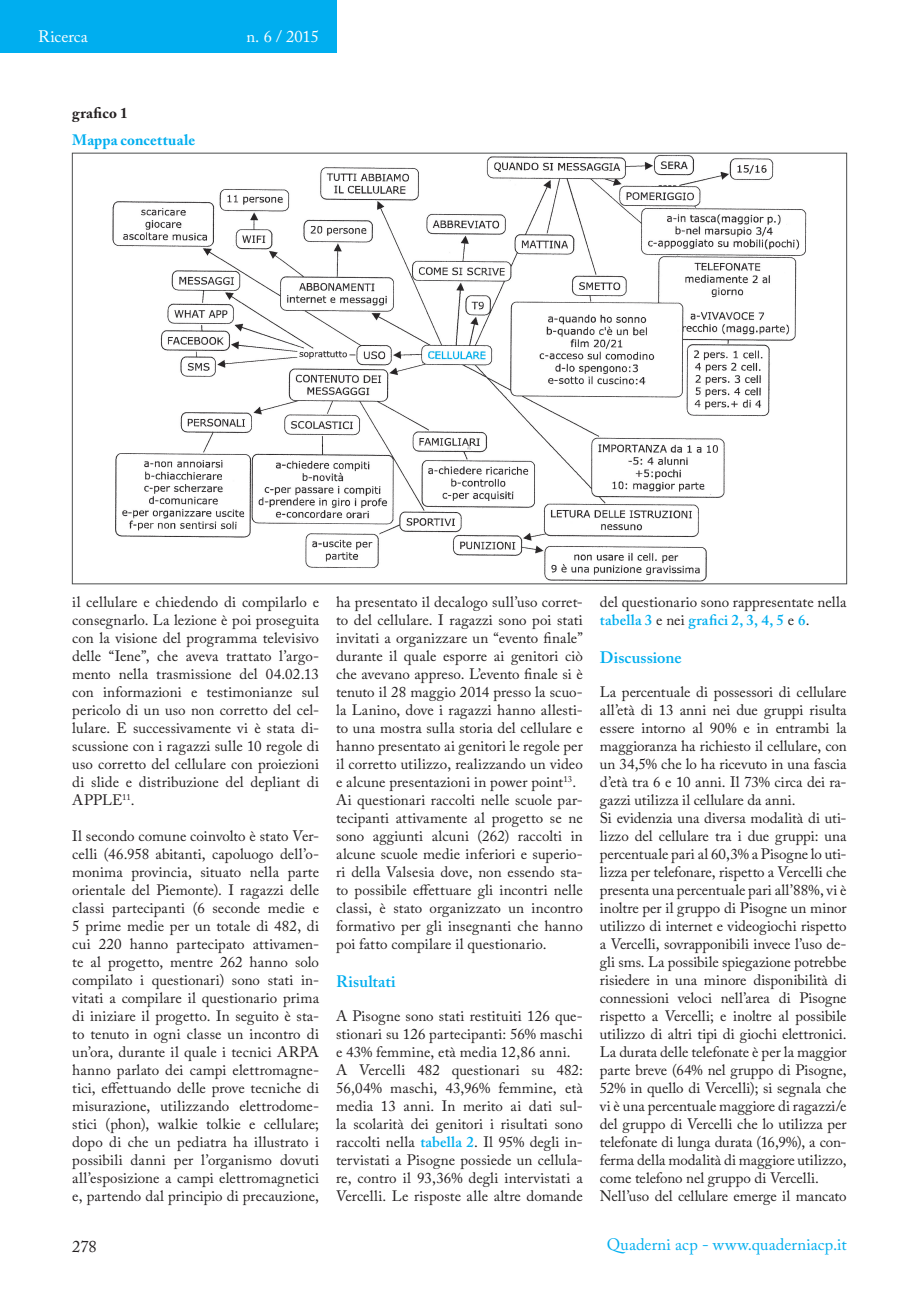
<style>
.page{position:relative;width:919px;height:1289px;background:#fff}
.page>*{position:absolute;margin:0;border:0;box-sizing:border-box;transform-origin:0 0}
.t1{font:16.5px "Adobe Caslon Pro";letter-spacing:.005em;color:#00aeef}
.t2{font:600 16.5px "Adobe Caslon Pro";letter-spacing:.005em;color:#00aeef}
.t3{font:16.5px "Adobe Caslon Pro";color:#fff}
.t4{font:16.5px "Adobe Caslon Pro";color:#231f20}
.t5{font:15px/18px "Adobe Caslon Pro";letter-spacing:.005em;color:#231f20}
.t6{font:700 15px "Adobe Caslon Pro";letter-spacing:.01em;color:#00aeef}
.t7{font:700 15px "Adobe Caslon Pro";letter-spacing:.03em;color:#231f20}
.s1{font-weight:600;color:#00aeef}
</style>
<div class="page">
<div style="left:0;top:0;width:336px;height:53px;background:#00aeef"></div>
<img style="left:112px;top:155px;width:695px;height:427px">
<p class="t3" style="left:38px;top:27px;width:51px">Ricerca</p>
<p class="t3" style="left:246px;top:27px;width:74px">n. 6 / 2015</p>
<p class="t7" style="left:72px;top:104px;width:57px">grafico 1</p>
<p class="t6" style="left:72px;top:131px;width:124px">Mappa concettuale</p>
<p class="t5" style="left:72px;top:593px;width:248px;text-align:justify">il cellulare e chiedendo di compilarlo e consegnarlo. La lezione è poi proseguita con la visione del programma televisivo delle “Iene”, che aveva trattato l’argo&shy;mento nella trasmissione del 04.02.13 con informazioni e testimonianze sul pericolo di un uso non corretto del cel&shy;lulare. E successivamente vi è stata di&shy;scussione con i ragazzi sulle 10 regole di uso corretto del cellulare con proiezioni di slide e distribuzione del depliant di APPLE<sup>11</sup>.</p>
<p class="t5" style="left:72px;top:827px;width:248px;text-align:justify">Il secondo comune coinvolto è stato Ver&shy;celli (46.958 abitanti, capoluogo dell’o&shy;monima provincia, situato nella parte orientale del Piemonte). I ragazzi delle classi partecipanti (6 seconde medie e 5 prime medie per un totale di 482, di cui 220 hanno partecipato attivamen&shy;te al progetto, mentre 262 hanno solo compilato i questionari) sono stati in&shy;vitati a compilare il questionario prima di iniziare il progetto. In seguito è sta&shy;to tenuto in ogni classe un incontro di un’ora, durante il quale i tecnici ARPA hanno parlato dei campi elettromagne&shy;tici, effettuando delle prove tecniche di misurazione, utilizzando elettrodome&shy;stici (phon), walkie tolkie e cellulare; dopo di che un pediatra ha illustrato i possibili danni per l’organismo dovuti all’esposizione a campi elettromagnetici e, partendo dal principio di precauzione,</p>
<p class="t5" style="left:336px;top:593px;width:248px">ha presentato il decalogo sull’uso corret&shy;to del cellulare. I ragazzi sono poi stati invitati a organizzare un “evento finale” durante il quale esporre ai genitori ciò che avevano appreso. L’evento finale si è tenuto il 28 maggio 2014 presso la scuo&shy;la Lanino, dove i ragazzi hanno allesti&shy;to una mostra sulla storia del cellulare e hanno presentato ai genitori le regole per il corretto utilizzo, realizzando un video e alcune presentazioni in power point<sup>13</sup>.<br>Ai questionari raccolti nelle scuole par&shy;tecipanti attivamente al progetto se ne sono aggiunti alcuni (262) raccolti in alcune scuole medie inferiori e superio&shy;ri della Valsesia dove, non essendo sta&shy;to possibile effettuare gli incontri nelle classi, è stato organizzato un incontro formativo per gli insegnanti che hanno poi fatto compilare il questionario.</p>
<p class="t2" style="left:336px;top:971px;width:61px">Risultati</p>
<p class="t5" style="left:336px;top:1007px;width:248px">A Pisogne sono stati restituiti 126 que&shy;stionari su 126 partecipanti: 56% maschi e 43% femmine, età media 12,86 anni.<br>A Vercelli 482 questionari su 482:<br>56,04% maschi, 43,96% femmine, età media 13 anni. In merito ai dati sul&shy;la scolarità dei genitori i risultati sono raccolti nella <span class="s1">tabella 2</span>. Il 95% degli in&shy;tervistati a Pisogne possiede un cellula&shy;re, contro il 93,36% degli intervistati a Vercelli. Le risposte alle altre domande</p>
<p class="t5" style="left:600px;top:593px;width:248px">del questionario sono rappresentate nella <span class="s1">tabella 3</span> e nei <span class="s1">grafici 2, 3, 4, 5</span> e <span class="s1">6</span>.</p>
<p class="t2" style="left:600px;top:647px;width:83px">Discussione</p>
<p class="t5" style="left:600px;top:683px;width:248px">La percentuale di possessori di cellulare all’età di 13 anni nei due gruppi risulta essere intorno al 90% e in entrambi la maggioranza ha richiesto il cellulare, con un 34,5% che lo ha ricevuto in una fascia d’età tra 6 e 10 anni. Il 73% circa dei ra&shy;gazzi utilizza il cellulare da anni.<br>Si evidenzia una diversa modalità di uti&shy;lizzo del cellulare tra i due gruppi: una percentuale pari al 60,3% a Pisogne lo uti&shy;lizza per telefonare, rispetto a Vercelli che presenta una percentuale pari all’88%, vi è inoltre per il gruppo di Pisogne un minor utilizzo di internet e videogiochi rispetto a Vercelli, sovrapponibili invece l’uso de&shy;gli sms. La possibile spiegazione potrebbe risiedere in una minore disponibilità di connessioni veloci nell’area di Pisogne rispetto a Vercelli; e inoltre al possibile utilizzo di altri tipi di giochi elettronici.<br>La durata delle telefonate è per la maggior parte breve (64% nel gruppo di Pisogne, 52% in quello di Vercelli); si segnala che vi è una percentuale maggiore di ragazzi/e del gruppo di Vercelli che lo utilizza per telefonate di lunga durata (16,9%), a con&shy;ferma della modalità di maggiore utilizzo, come telefono nel gruppo di Vercelli.<br>Nell’uso del cellulare emerge il mancato</p>
<p class="t4" style="left:72px;top:1236px;width:26px">278</p>
<p class="t1" style="left:606px;top:1234px;width:241px">Quaderni acp - www.quaderniacp.it</p>
</div>
